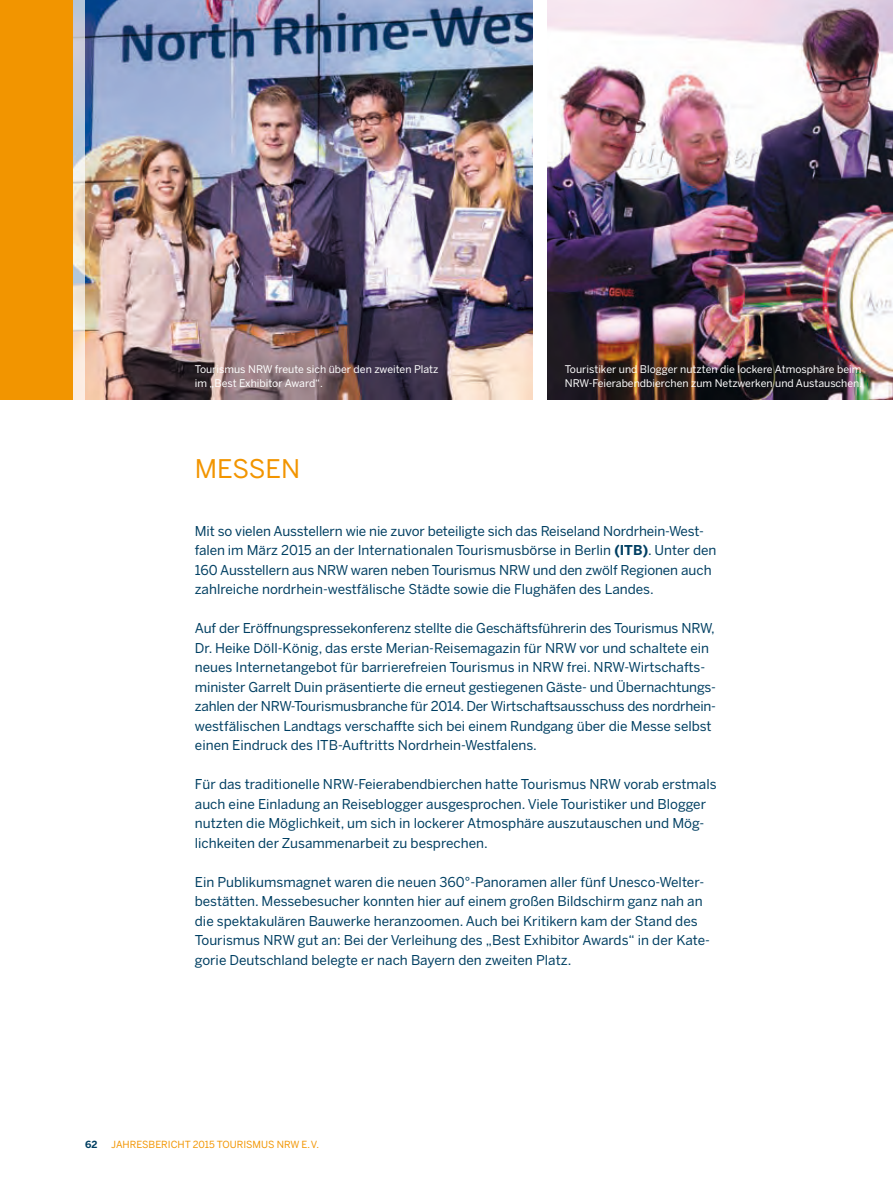
<style>
.page{position:relative;width:893px;height:1191px;background:#fff}
.page>*{position:absolute;margin:0;border:0;box-sizing:border-box;transform-origin:0 0}
.t1{font:25.5px "Benton Sans";color:#f29500}
.t2{font:13.5px/19.5px "Benton Sans";color:#003f62}
.t3{font:10.5px/13.5px "Benton Sans";color:#fff}
.t4{font:9.75px "Benton Sans";color:#f29500}
.t5{font:700 9.75px "Benton Sans";color:#003f62}
.s1{font-weight:700}
</style>
<div class="page">
<img style="left:85px;top:0;width:448px;height:399px">
<img style="left:547px;top:0;width:346px;height:399px">
<svg style="left:72px;top:0;width:13px;height:399px;background:#dcd4c9"></svg>
<div style="left:0;top:0;width:72px;height:399px;background:#f29500"></div>
<p class="t3" style="left:195px;top:362px;width:245px">Tourismus NRW freute sich über den zweiten Platz im „Best Exhibitor Award“.</p>
<p class="t3" style="left:565px;top:362px;width:299px">Touristiker und Blogger nutzten die lockere Atmosphäre beim<br>NRW-Feierabendbierchen zum Netzwerken und Austauschen.</p>
<h1 class="t1" style="left:195px;top:453px;width:107px">MESSEN</h1>
<p class="t2" style="left:195px;top:520px;width:523px">Mit so vielen Ausstellern wie nie zuvor beteiligte sich das Reiseland Nordrhein-West&shy;falen im März 2015 an der Internationalen Tourismusbörse in Berlin <span class="s1">(ITB)</span>. Unter den 160 Ausstellern aus NRW waren neben Tourismus NRW und den zwölf Regionen auch zahlreiche nordrhein-westfälische Städte sowie die Flughäfen des Landes.</p>
<p class="t2" style="left:195px;top:618px;width:523px">Auf der Eröffnungspressekonferenz stellte die Geschäftsführerin des Tourismus NRW, Dr. Heike Döll-König, das erste Merian-Reisemagazin für NRW vor und schaltete ein neues Internetangebot für barrierefreien Tourismus in NRW frei. NRW-Wirtschafts&shy;minister Garrelt Duin präsentierte die erneut gestiegenen Gäste- und Übernachtungs&shy;zahlen der NRW-Tourismusbranche für 2014. Der Wirtschaftsausschuss des nordrhein&shy;westfälischen Landtags verschaffte sich bei einem Rundgang über die Messe selbst einen Eindruck des ITB-Auftritts Nordrhein-Westfalens.</p>
<p class="t2" style="left:195px;top:774px;width:523px">Für das traditionelle NRW-Feierabendbierchen hatte Tourismus NRW vorab erstmals auch eine Einladung an Reiseblogger ausgesprochen. Viele Touristiker und Blogger nutzten die Möglichkeit, um sich in lockerer Atmosphäre auszutauschen und Mög&shy;lichkeiten der Zusammenarbeit zu besprechen.</p>
<p class="t2" style="left:195px;top:871px;width:517px">Ein Publikumsmagnet waren die neuen 360°-Panoramen aller fünf Unesco-Welter&shy;bestätten. Messebesucher konnten hier auf einem großen Bildschirm ganz nah an die spektakulären Bauwerke heranzoomen. Auch bei Kritikern kam der Stand des Tourismus NRW gut an: Bei der Verleihung des „Best Exhibitor Awards“ in der Kate&shy;gorie Deutschland belegte er nach Bayern den zweiten Platz.</p>
<p class="t5" style="left:85px;top:1138px;width:14px">62</p>
<p class="t4" style="left:111px;top:1138px;width:209px">JAHRESBERICHT 2015 TOURISMUS NRW E.V.</p>
</div>
